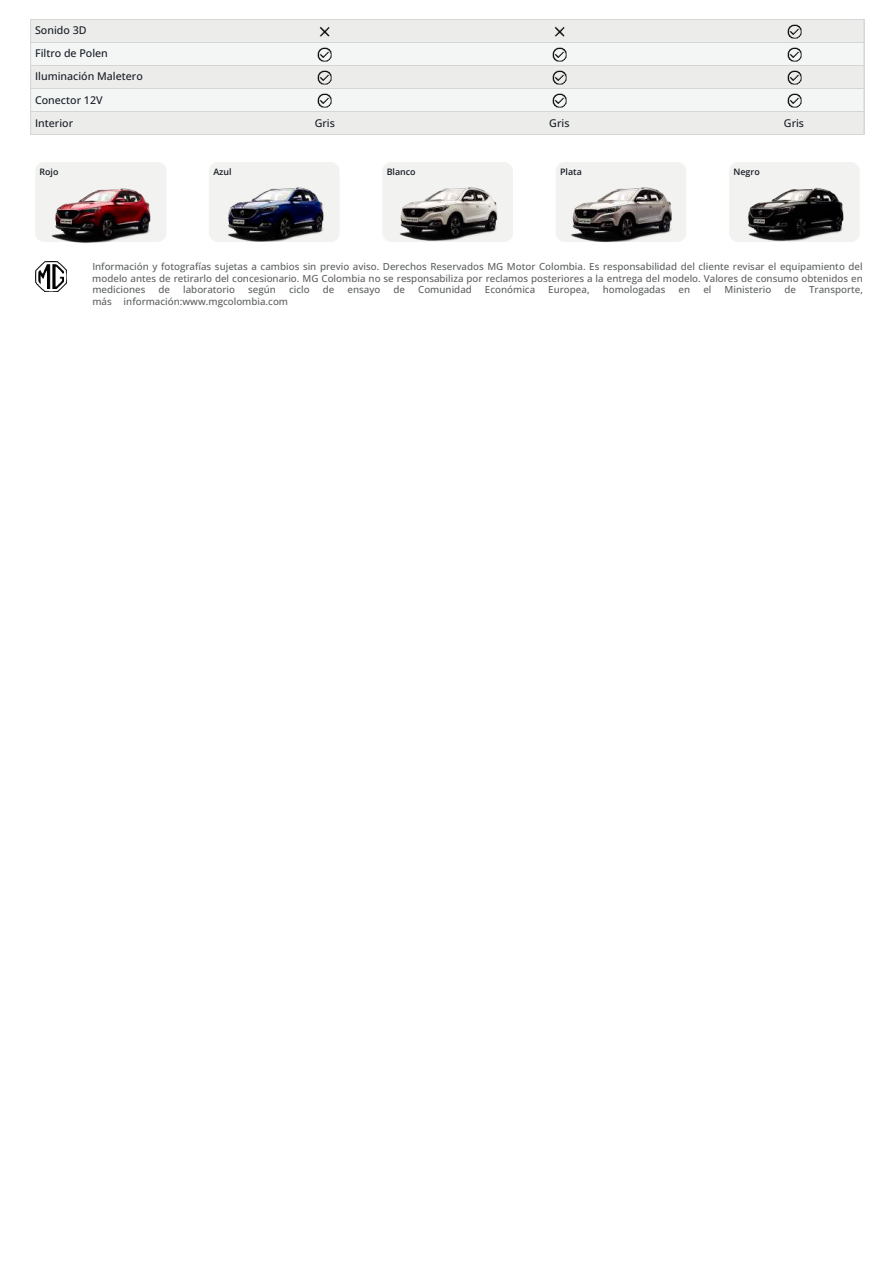
<style>
.page{position:relative;width:893px;height:1263px;background:#fff}
.page>*{position:absolute;margin:0;border:0;box-sizing:border-box;transform-origin:0 0}
.t1{font:500 10.65px/23.1px "Open Sans";color:#161c25}
.t2{font:500 9.75px/11.7px "Open Sans";color:#5d6061;text-align:justify}
.t3{font:600 8.85px "Open Sans";color:#161c25}
</style>
<div class="page">
<div style="left:31px;top:19px;width:833px;height:23px;background:#ececeb"></div>
<hr style="left:31px;top:19px;width:833px;height:1px;background:#d2d6d4">
<div style="left:31px;top:42px;width:833px;height:23px;background:#f4f5f5"></div>
<hr style="left:31px;top:42px;width:833px;height:1px;background:#d2d6d4">
<div style="left:31px;top:65px;width:833px;height:23px;background:#ececeb"></div>
<hr style="left:31px;top:65px;width:833px;height:1px;background:#d2d6d4">
<div style="left:31px;top:88px;width:833px;height:24px;background:#f4f5f5"></div>
<hr style="left:31px;top:88px;width:833px;height:1px;background:#d2d6d4">
<div style="left:31px;top:112px;width:833px;height:23px;background:#ececeb"></div>
<hr style="left:31px;top:112px;width:833px;height:1px;background:#d2d6d4">
<hr style="left:31px;top:134px;width:833px;height:1px;background:#d2d6d4">
<img style="left:319px;top:26px;width:11px;height:11px">
<img style="left:317px;top:47px;width:15px;height:15px">
<img style="left:317px;top:70px;width:15px;height:15px">
<img style="left:317px;top:93px;width:15px;height:15px">
<img style="left:554px;top:26px;width:11px;height:11px">
<img style="left:552px;top:47px;width:15px;height:15px">
<img style="left:552px;top:70px;width:15px;height:15px">
<img style="left:552px;top:93px;width:15px;height:15px">
<img style="left:787px;top:24px;width:15px;height:15px">
<img style="left:787px;top:47px;width:15px;height:15px">
<img style="left:787px;top:70px;width:15px;height:15px">
<img style="left:787px;top:93px;width:15px;height:15px">
<img style="left:35px;top:262px;width:31px;height:30px">
<div style="left:35px;top:162px;width:132px;height:80px;background:#f2f2f0;border-radius:9px"></div>
<img style="left:51px;top:188px;width:100px;height:55px">
<div style="left:209px;top:162px;width:130px;height:80px;background:#f2f2f0;border-radius:9px"></div>
<img style="left:228px;top:187px;width:96px;height:55px">
<div style="left:382px;top:162px;width:131px;height:80px;background:#f2f2f0;border-radius:9px"></div>
<img style="left:400px;top:187px;width:98px;height:54px">
<div style="left:555px;top:162px;width:131px;height:80px;background:#f2f2f0;border-radius:9px"></div>
<img style="left:571px;top:187px;width:101px;height:55px">
<div style="left:729px;top:162px;width:130px;height:80px;background:#f2f2f0;border-radius:9px"></div>
<img style="left:747px;top:187px;width:97px;height:54px">
<p class="t1" style="left:35px;top:20px;width:109px">Sonido 3D<br>Filtro de Polen<br>Iluminación Maletero<br>Conector 12V<br>Interior</p>
<p class="t1" style="left:315px;top:112px;width:22px">Gris</p>
<p class="t1" style="left:549px;top:112px;width:22px">Gris</p>
<p class="t1" style="left:784px;top:112px;width:22px">Gris</p>
<p class="t3" style="left:40px;top:169px;width:20px">Rojo</p>
<p class="t3" style="left:213px;top:169px;width:20px">Azul</p>
<p class="t3" style="left:387px;top:169px;width:30px">Blanco</p>
<p class="t3" style="left:560px;top:169px;width:23px">Plata</p>
<p class="t3" style="left:733px;top:169px;width:28px">Negro</p>
<p class="t2" style="left:92px;top:262px;width:772px">Información y fotografías sujetas a cambios sin previo aviso. Derechos Reservados MG Motor Colombia. Es responsabilidad del cliente revisar el equipamiento del modelo antes de retirarlo del concesionario. MG Colombia no se responsabiliza por reclamos posteriores a la entrega del modelo. Valores de consumo obtenidos en mediciones</p>
<p class="t2" style="left:158px;top:285px;width:13px">de</p>
<p class="t2" style="left:183px;top:285px;width:53px">laboratorio</p>
<p class="t2" style="left:248px;top:285px;width:29px">según</p>
<p class="t2" style="left:289px;top:285px;width:22px">ciclo</p>
<p class="t2" style="left:323px;top:285px;width:13px">de</p>
<p class="t2" style="left:347px;top:285px;width:34px">ensayo</p>
<p class="t2" style="left:393px;top:285px;width:13px">de</p>
<p class="t2" style="left:418px;top:285px;width:55px">Comunidad</p>
<p class="t2" style="left:485px;top:285px;width:52px">Económica</p>
<p class="t2" style="left:548px;top:285px;width:43px">Europea,</p>
<p class="t2" style="left:602px;top:285px;width:64px">homologadas</p>
<p class="t2" style="left:678px;top:285px;width:13px">en</p>
<p class="t2" style="left:703px;top:285px;width:10px">el</p>
<p class="t2" style="left:724px;top:285px;width:48px">Ministerio</p>
<p class="t2" style="left:784px;top:285px;width:13px">de</p>
<p class="t2" style="left:809px;top:285px;width:55px">Transporte,</p>
<p class="t2" style="left:92px;top:297px;width:197px">más información:www.mgcolombia.com</p>
</div>
